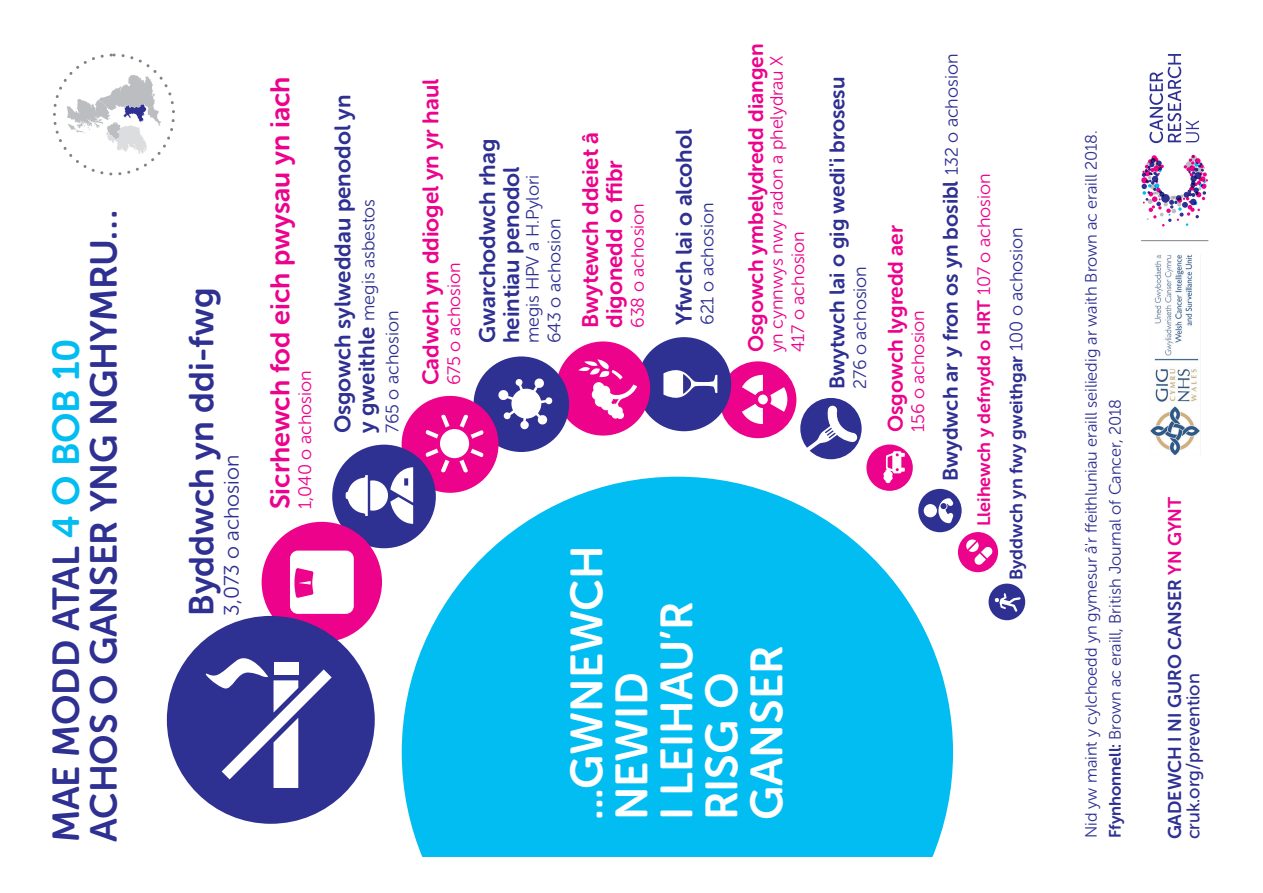
<style>
.page{position:relative;width:1263px;height:893px;background:#fff}
.page>*{position:absolute;margin:0;border:0;box-sizing:border-box;transform-origin:0 0}
.t1{font:45px/45px "Museo Sans Rounded 700";color:#fff}
.t2{font:37.5px/37.5px "Museo Sans Rounded 700";letter-spacing:-.005em;color:#2e3092}
.t3{font:34.5px "Museo Sans Rounded 700";color:#2e3092}
.t4{font:27px "Museo Sans Rounded 700";color:#ed028c}
.t5{font:22.5px/24px "Museo Sans Rounded 700";color:#2e3092}
.t6{font:22.5px/24px "Museo Sans Rounded 700";color:#ed028c}
.t7{font:21px "Museo Sans Rounded 700";color:#2e3092}
.t8{font:21px "Museo Sans Rounded 700";color:#ed028c}
.t9{font:21px "Museo Sans Rounded 300";color:#2e3092}
.t10{font:18.45px "Museo Sans Rounded 700";color:#2e3092}
.t11{font:18.45px "Museo Sans Rounded 500";color:#2e3092}
.t12{font:18px/21.6px "Museo Sans Rounded 300";color:#ed028c}
.t13{font:18px/24px "Museo Sans Rounded 300";color:#2e3092}
.t14{font:18px "Museo Sans Rounded 700";color:#2e3092}
.t15{font:18px "Museo Sans Rounded 700";color:#ed028c}
.t16{font:16.5px/24px "Museo Sans Rounded 300";color:#2e3092}
.s1{color:#01bdf2}
.s2{font-family:"Museo Sans Rounded 700";font-size:22.5px}
.s3{font-family:"Museo Sans Rounded 300";font-size:18px}
.s4{font-family:"Museo Sans Rounded 300"}
.s5{font-family:"Museo Sans Rounded 700"}
.s6{color:#ed028c}
</style>
<div class="page">
<div style="left:719px;top:361px;width:77px;height:77px;background:#ed028c;border-radius:38px"></div>
<div style="left:637px;top:337px;width:94px;height:94px;background:#2e3092;border-radius:47px"></div>
<svg style="left:800px;top:398px;width:62px;height:61px"></svg>
<div style="left:866px;top:444px;width:47px;height:47px;background:#ed028c;border-radius:23px"></div>
<div style="left:918px;top:489px;width:44px;height:43px;background:#2e3092;border-radius:22px"></div>
<div style="left:958px;top:532px;width:40px;height:40px;background:#ed028c;border-radius:20px"></div>
<div style="left:988px;top:584px;width:37px;height:36px;background:#2e3092;border-radius:18px"></div>
<div style="left:556px;top:341px;width:94px;height:95px;background:#ed028c;border-radius:47px"></div>
<div style="left:473px;top:356px;width:96px;height:96px;background:#2e3092;border-radius:48px"></div>
<div style="left:402px;top:396px;width:96px;height:97px;background:#ed028c;border-radius:48px"></div>
<div style="left:332px;top:445px;width:104px;height:103px;background:#2e3092;border-radius:52px"></div>
<div style="left:262px;top:522px;width:120px;height:120px;background:#ed028c;border-radius:60px"></div>
<div style="left:167px;top:616px;width:208px;height:208px;background:#2e3092;border-radius:104px"></div>
<svg style="left:402px;top:477px;width:551px;height:380px;fill:#01bdf2"></svg>
<svg style="left:966px;top:539px;width:27px;height:26px"></svg>
<svg style="left:742px;top:404px;width:21px;height:20px"></svg>
<svg style="left:742px;top:375px;width:21px;height:20px"></svg>
<div style="left:758px;top:395px;width:10px;height:9px;background:#fff;border-radius:50%"></div>
<svg style="left:883px;top:451px;width:22px;height:32px"></svg>
<div style="left:924px;top:504px;width:13px;height:13px;background:#fff;border-radius:50%"></div>
<svg style="left:938px;top:498px;width:15px;height:26px"></svg>
<svg style="left:498px;top:378px;width:54px;height:51px"></svg>
<svg style="left:425px;top:449px;width:24px;height:24px"></svg>
<svg style="left:425px;top:414px;width:25px;height:24px"></svg>
<svg style="left:459px;top:449px;width:25px;height:24px"></svg>
<svg style="left:460px;top:414px;width:24px;height:25px"></svg>
<div style="left:440px;top:429px;width:29px;height:29px;background:#fff;border-radius:50%"></div>
<svg style="left:290px;top:551px;width:64px;height:63px"></svg>
<svg style="left:205px;top:658px;width:127px;height:130px"></svg>
<svg style="left:346px;top:467px;width:67px;height:57px"></svg>
<svg style="left:994px;top:593px;width:26px;height:19px"></svg>
<svg style="left:578px;top:359px;width:59px;height:60px"></svg>
<svg style="left:770px;top:387px;width:87px;height:73px"></svg>
<svg style="left:663px;top:370px;width:54px;height:28px"></svg>
<div style="left:53px;top:53px;width:122px;height:123px;border:3px dashed #808285;border-radius:50%"></div>
<svg style="left:67px;top:75px;width:94px;height:79px"></svg>
<svg style="left:1149px;top:54px;width:50px;height:89px"></svg>
<svg style="left:1141px;top:155px;width:67px;height:71px"></svg>
<hr style="left:1141px;top:240px;width:67px;height:1px;background:#808285">
<svg style="left:1150px;top:254px;width:50px;height:201px"></svg>
<h2 class="t2" style="left:48px;top:842px;width:634px;rotate:-90deg">MAE MODD ATAL <span class="s1">4 O BOB 10<br></span>ACHOS O GANSER YNG NGHYMRU…</h2>
<h3 class="t3" style="left:182px;top:616px;width:329px;rotate:-90deg">Byddwch yn ddi-fwg</h3>
<p class="t9" style="left:220px;top:616px;width:162px;rotate:-90deg">3,073 o achosion</p>
<h3 class="t4" style="left:265px;top:509px;width:434px;rotate:-90deg">Sicrhewch fod eich pwysau yn iach</h3>
<p class="t12" style="left:294px;top:509px;width:140px;rotate:-90deg">1,040 o achosion</p>
<h3 class="t5" style="left:331px;top:433px;width:340px;rotate:-90deg">Osgowch sylweddau penodol yn</h3>
<p class="t13" style="left:356px;top:433px;width:236px;rotate:-90deg"><span class="s2">y gweithle</span> megis asbestos<br>765 o achosion</p>
<h3 class="t6" style="left:419px;top:385px;width:308px;rotate:-90deg">Cadwch yn ddiogel yn yr haul</h3>
<p class="t12" style="left:443px;top:385px;width:125px;rotate:-90deg">675 o achosion</p>
<h3 class="t5" style="left:476px;top:343px;width:206px;rotate:-90deg">Gwarchodwch rhag heintiau penodol</h3>
<p class="t13" style="left:522px;top:343px;width:170px;line-height:21.6px;rotate:-90deg">megis HPV a H.Pylori<br>643 o achosion</p>
<h3 class="t6" style="left:578px;top:328px;width:198px;rotate:-90deg">Bwytewch ddeiet â digonedd o br</h3>
<p class="t12" style="left:627px;top:328px;width:126px;rotate:-90deg">638 o achosion</p>
<h3 class="t5" style="left:672px;top:325px;width:198px;rotate:-90deg">Yfwch lai o alcohol</h3>
<p class="t13" style="left:695px;top:325px;width:124px;rotate:-90deg">621 o achosion</p>
<p class="t8" style="left:744px;top:352px;width:310px;rotate:-90deg">Osgowch ymbelydredd diangen</p>
<p class="t12" style="left:766px;top:352px;width:298px;rotate:-90deg">yn cynnwys nwy radon a phelydrau X<br>417 o achosion</p>
<h1 class="t1" style="left:565px;top:820px;width:276px;rotate:-90deg">...GWNEWCH<br>NEWID<br>I LEIHAU’R<br>RISG O<br>GANSER</h1>
<p class="t7" style="left:826px;top:389px;width:314px;rotate:-90deg">Bwytwch lai o gig wedi'i brosesu</p>
<p class="t13" style="left:848px;top:389px;width:125px;rotate:-90deg">276 o achosion</p>
<p class="t8" style="left:884px;top:432px;width:208px;rotate:-90deg">Osgowch lygredd aer</p>
<p class="t12" style="left:907px;top:432px;width:124px;rotate:-90deg">156 o achosion</p>
<p class="t7" style="left:939px;top:481px;width:429px;rotate:-90deg">Bwydwch ar y fron os yn bosibl <span class="s3">132 o achosion</span></p>
<p class="t15" style="left:974px;top:526px;width:354px;rotate:-90deg">Lleihewch y defnydd o HRT <span class="s4">107 o achosion</span></p>
<p class="t14" style="left:1006px;top:580px;width:354px;rotate:-90deg">Byddwch yn fwy gweithgar <span class="s4">100 o achosion</span></p>
<p class="t16" style="left:1079px;top:838px;width:710px;rotate:-90deg">Nid yw maint y cylchoedd yn gymesur â'r eithluniau eraill seiliedig ar waith Brown ac eraill 2018.<br><span class="s5">Ffynhonnell:</span> Brown ac eraill, British Journal of Cancer, 2018</p>
<p class="t10" style="left:1165px;top:839px;width:344px;rotate:-90deg">GADEWCH I NI GURO CANSER <span class="s6">YN GYNT</span></p>
<p class="t11" style="left:1183px;top:839px;width:168px;rotate:-90deg">cruk.org/prevention</p>
</div>
